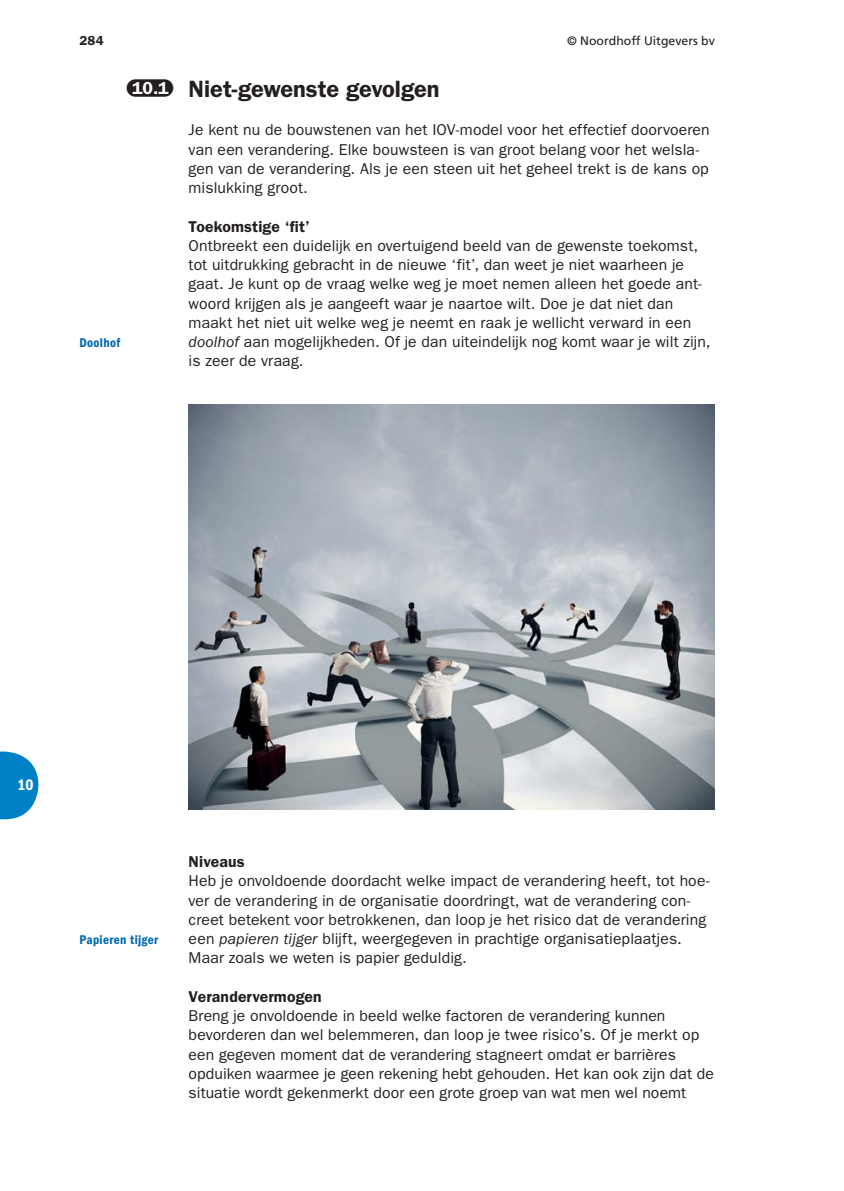
<style>
.page{position:relative;width:844px;height:1191px;background:#fff}
.page>*{position:absolute;margin:0;border:0;box-sizing:border-box;transform-origin:0 0}
.t1{font:600 23.62px "ITC Franklin Gothic Std";color:#231f20}
.t2{font:15.75px/19.2px "ITC Franklin Gothic Std";letter-spacing:.005em;color:#231f20}
.t3{font:600 15.75px "ITC Franklin Gothic Std";letter-spacing:.01em;color:#231f20}
.t4{font:15.75px "ITC Franklin Gothic Std Dm Cd";color:#fff}
.t5{font:13.12px "ITC Franklin Gothic Std Dm Cd";letter-spacing:.025em;color:#0067b1}
.t6{font:600 13.12px "ITC Franklin Gothic Std";color:#231f20}
.t7{font:12.25px "Frutiger LT Std";color:#231f20}
.s1{font-family:"Franklin Gothic Demi Met Pil";font-weight:400;font-size:17.5px}
.s2{font-size:17.5px;color:#fff}
.s3{font-style:italic}
</style>
<div class="page">
<svg style="left:0;top:751px;width:38px;height:68px"></svg>
<img style="left:189px;top:405px;width:525px;height:404px">
<p class="t6" style="left:79px;top:35px;width:26px">284</p>
<p class="t7" style="left:567px;top:35px;width:149px">© Noordhoff Uitgevers bv</p>
<h1 class="t1" style="left:127px;top:80px;width:314px"><span class="s1">§</span><span class="s2">10.1</span> Niet-gewenste gevolgen</h1>
<p class="t2" style="left:189px;top:121px;width:522px">Je kent nu de bouwstenen van het IOV-model voor het effectief doorvoeren van een verandering. Elke bouwsteen is van groot belang voor het welsla&shy;gen van de verandering. Als je een steen uit het geheel trekt is de kans op mislukking groot.</p>
<p class="t3" style="left:189px;top:220px;width:123px">Toekomstige ‘fit’</p>
<p class="t2" style="left:189px;top:237px;width:523px">Ontbreekt een duidelijk en overtuigend beeld van de gewenste toekomst, tot uitdrukking gebracht in de nieuwe ‘fit’, dan weet je niet waarheen je gaat. Je kunt op de vraag welke weg je moet nemen alleen het goede ant&shy;woord krijgen als je aangeeft waar je naartoe wilt. Doe je dat niet dan maakt het niet uit welke weg je neemt en raak je wellicht verward in een <span class="s3">doolhof</span> aan mogelijkheden. Of je dan uiteindelijk nog komt waar je wilt zijn, is zeer de vraag.</p>
<p class="t5" style="left:79px;top:338px;width:42px">Doolhof</p>
<p class="t4" style="left:17px;top:779px;width:18px">10</p>
<p class="t5" style="left:79px;top:934px;width:80px">Papieren tijger</p>
<p class="t3" style="left:189px;top:855px;width:57px">Niveaus</p>
<p class="t2" style="left:189px;top:872px;width:522px">Heb je onvoldoende doordacht welke impact de verandering heeft, tot hoe&shy;ver de verandering in de organisatie doordringt, wat de verandering con&shy;creet betekent voor betrokkenen, dan loop je het risico dat de verandering een <span class="s3">papieren tijger</span> blijft, weergegeven in prachtige organisatieplaatjes.<br>Maar zoals we weten is papier geduldig.</p>
<p class="t3" style="left:189px;top:990px;width:134px">Verandervermogen</p>
<p class="t2" style="left:189px;top:1007px;width:526px">Breng je onvoldoende in beeld welke factoren de verandering kunnen bevorderen dan wel belemmeren, dan loop je twee risico’s. Of je merkt op een gegeven moment dat de verandering stagneert omdat er barrières opduiken waarmee je geen rekening hebt gehouden. Het kan ook zijn dat de situatie wordt gekenmerkt door een grote groep van wat men wel noemt</p>
</div>
